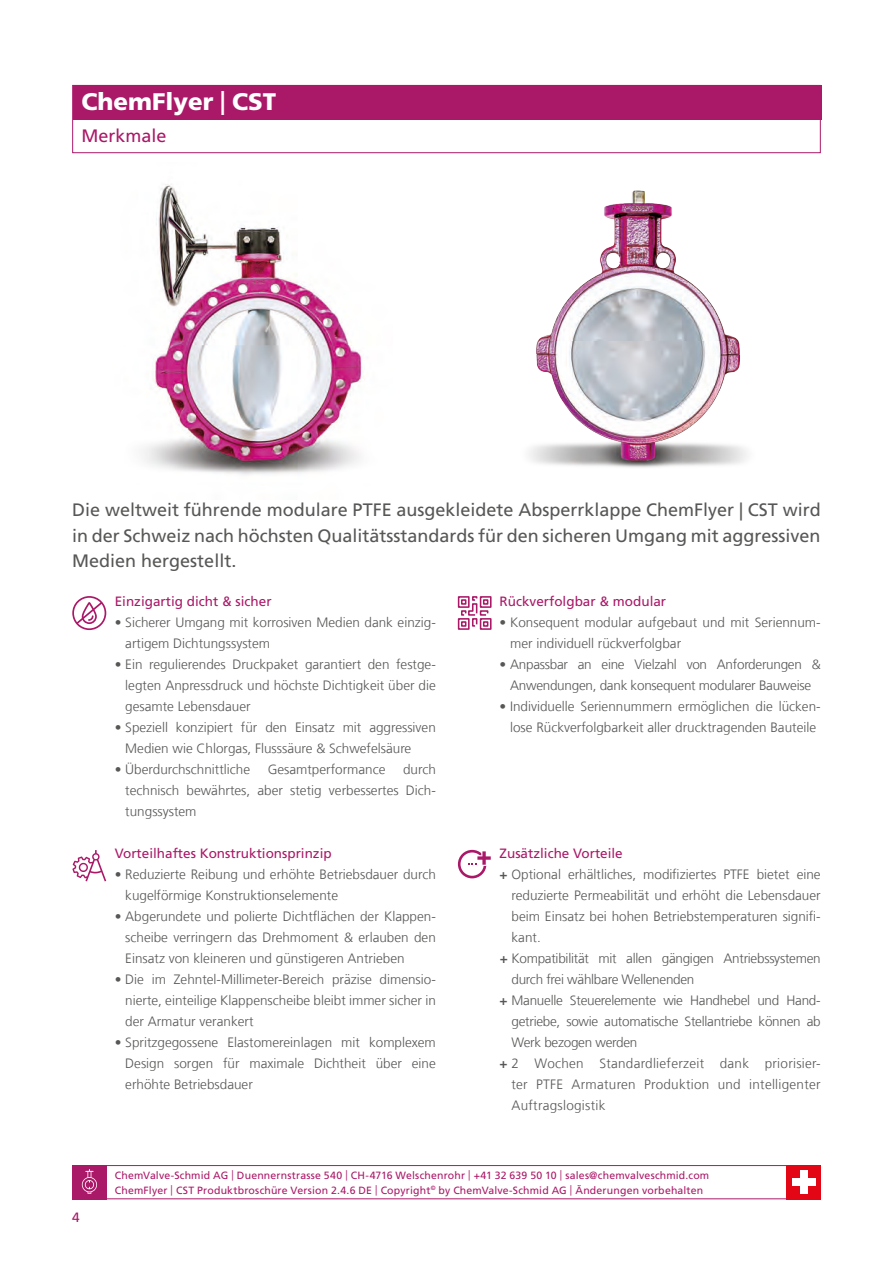
<style>
.page{position:relative;width:893px;height:1263px;background:#fff}
.page>*{position:absolute;margin:0;border:0;box-sizing:border-box;transform-origin:0 0}
.t1{font:900 24px "Frutiger LT Com";color:#fff}
.t2{font:18px/25.5px "Frutiger LT Com";color:#575756;text-align:justify}
.t3{font:18px "Frutiger LT Com";color:#aa1968}
.t4{font:300 13.5px/21px "Frutiger LT Com";color:#575756;text-align:justify}
.t5{font:300 13.5px/21px "Frutiger LT Com";letter-spacing:-.02em;color:#575756;text-align:center}
.t6{font:300 13.5px "Frutiger LT Com";letter-spacing:.02em;color:#575756}
.t7{font:13.5px "Frutiger LT Com";color:#aa1968}
.t8{font:10.5px/15px "Frutiger LT Com";letter-spacing:.015em;color:#aa1968}
.s1{font-weight:700}
.s2{font-weight:300}
</style>
<div class="page">
<div style="left:73px;top:86px;width:748px;height:34px;background:#aa1968"></div>
<div style="left:72px;top:85px;width:749px;height:68px;border:1px solid #aa1968"></div>
<img style="left:143px;top:184px;width:219px;height:291px">
<img style="left:529px;top:190px;width:219px;height:278px">
<svg style="left:72px;top:596px;width:34px;height:34px"></svg>
<svg style="left:72px;top:850px;width:34px;height:31px"></svg>
<svg style="left:458px;top:596px;width:33px;height:33px"></svg>
<svg style="left:458px;top:850px;width:33px;height:28px"></svg>
<div style="left:72px;top:1165px;width:34px;height:34px;background:#aa1968"></div>
<svg style="left:82px;top:1169px;width:15px;height:25px"></svg>
<div style="left:787px;top:1165px;width:34px;height:34px;background:#e30614"></div>
<div style="left:792px;top:1178px;width:23px;height:8px;background:#fff"></div>
<div style="left:800px;top:1170px;width:8px;height:24px;background:#fff"></div>
<hr style="left:72px;top:1165px;width:715px;height:1px;background:#aa1968">
<hr style="left:72px;top:1198px;width:715px;height:1px;background:#aa1968">
<h1 class="t1" style="left:82px;top:87px;width:196px">ChemFlyer <span class="s1">|</span> CST</h1>
<h2 class="t3" style="left:82px;top:125px;width:87px">Merkmale</h2>
<h2 class="t2" style="left:72px;top:497px;width:750px">Die weltweit führende modulare PTFE ausgekleidete Absperrklappe ChemFlyer | CST wird in der Schweiz nach höchsten Qualitätsstandards für den sicheren Umgang mit aggressiven Medien hergestellt.</h2>
<p class="t7" style="left:115px;top:593px;width:158px">Einzigartig dicht &amp; sicher</p>
<p class="t4" style="left:125px;top:612px;width:312px;text-indent:-11px">• Sicherer Umgang mit korrosiven Medien dank einzig&shy;artigem Dichtungssystem</p>
<p class="t4" style="left:125px;top:654px;width:312px;text-indent:-11px">• Ein regulierendes Druckpaket garantiert den festge&shy;legten Anpressdruck und höchste Dichtigkeit über die gesamte Lebensdauer</p>
<p class="t4" style="left:125px;top:717px;width:312px;text-indent:-11px">• Speziell konzipiert für den Einsatz mit aggressiven<br>Medien wie Chlorgas, Flusssäure &amp; Schwefelsäure</p>
<p class="t4" style="left:115px;top:759px;width:137px">• Überdurchschnittliche</p>
<p class="t4" style="left:268px;top:759px;width:119px">Gesamtperformance</p>
<p class="t7" style="left:500px;top:593px;width:168px">Rückverfolgbar &amp; modular</p>
<p class="t4" style="left:510px;top:612px;width:312px;text-indent:-11px">• Konsequent modular aufgebaut und mit Seriennum&shy;mer individuell rückverfolgbar</p>
<p class="t5" style="left:500px;top:654px;width:323px">• Anpassbar an eine Vielzahl von Anforderungen &amp;<br>Anwendungen, dank konsequent modularer Bauweise</p>
<p class="t4" style="left:500px;top:696px;width:323px;text-align:center">• Individuelle Seriennummern ermöglichen die lücken&shy;lose Rückverfolgbarkeit aller drucktragenden Bauteile</p>
<p class="t4" style="left:125px;top:759px;width:312px;text-indent:278px">durch technisch bewährtes, aber stetig verbessertes Dich&shy;tungssystem</p>
<p class="t7" style="left:115px;top:845px;width:218px">Vorteilhaftes Konstruktionsprinzip</p>
<p class="t4" style="left:125px;top:864px;width:312px;text-indent:-11px">• Reduzierte Reibung und erhöhte Betriebsdauer durch kugelförmige Konstruktionselemente</p>
<p class="t4" style="left:125px;top:906px;width:312px;text-indent:-11px">• Abgerundete und polierte Dichtflächen der Klappen&shy;scheibe verringern das Drehmoment &amp; erlauben den Einsatz von kleineren und günstigeren Antrieben</p>
<p class="t4" style="left:125px;top:969px;width:312px;text-indent:-11px">• Die im Zehntel-Millimeter-Bereich präzise dimensio&shy;nierte, einteilige Klappenscheibe bleibt immer sicher in der Armatur verankert</p>
<p class="t4" style="left:125px;top:1032px;width:312px;text-indent:-11px">• Spritzgegossene Elastomereinlagen mit komplexem Design sorgen für maximale Dichtheit über eine erhöhte Betriebsdauer</p>
<p class="t7" style="left:500px;top:845px;width:125px">Zusätzliche Vorteile</p>
<p class="t4" style="left:500px;top:864px;width:323px"><span class="s1">+</span> Optional erhältliches, modifiziertes PTFE bietet eine</p>
<p class="t4" style="left:511px;top:885px;width:311px">reduzierte Permeabilität und erhöht die Lebensdauer</p>
<p class="t4" style="left:511px;top:906px;width:311px">beim Einsatz bei hohen Betriebstemperaturen signifi-</p>
<p class="t4" style="left:511px;top:927px;width:31px">kant.</p>
<p class="t5" style="left:500px;top:948px;width:323px"><span class="s1">+</span> Kompatibilität mit allen gängigen Antriebssystemen</p>
<p class="t5" style="left:511px;top:969px;width:184px">durch frei wählbare Wellenenden</p>
<p class="t5" style="left:500px;top:990px;width:323px"><span class="s1">+</span> Manuelle Steuerelemente wie Handhebel und Hand-</p>
<p class="t5" style="left:511px;top:1011px;width:311px">getriebe, sowie automatische Stellantriebe können ab</p>
<p class="t5" style="left:511px;top:1032px;width:127px">Werk bezogen werden</p>
<p class="t6" style="left:500px;top:1055px;width:323px"><span class="s1">+</span> 2 Wochen Standardlieferzeit dank priorisier-</p>
<p class="t6" style="left:511px;top:1076px;width:311px">ter PTFE Armaturen Produktion und intelligenter</p>
<p class="t6" style="left:511px;top:1097px;width:96px">Auftragslogistik</p>
<p class="t7" style="left:72px;top:1209px;width:9px">4</p>
<p class="t8" style="left:115px;top:1167px;width:596px">ChemValve-Schmid AG <span class="s2">|</span> Duennernstrasse 540 <span class="s2">|</span> CH-4716 Welschenrohr <span class="s2">|</span> +41 32 639 50 10 <span class="s2">|</span> sales@chemvalveschmid.com<br>ChemFlyer <span class="s2">|</span> CST Produktbroschüre Version 2.4.6 DE <span class="s2">|</span> Copyright<sup>©</sup> by ChemValve-Schmid AG <span class="s2">|</span> Änderungen vorbehalten</p>
</div>
